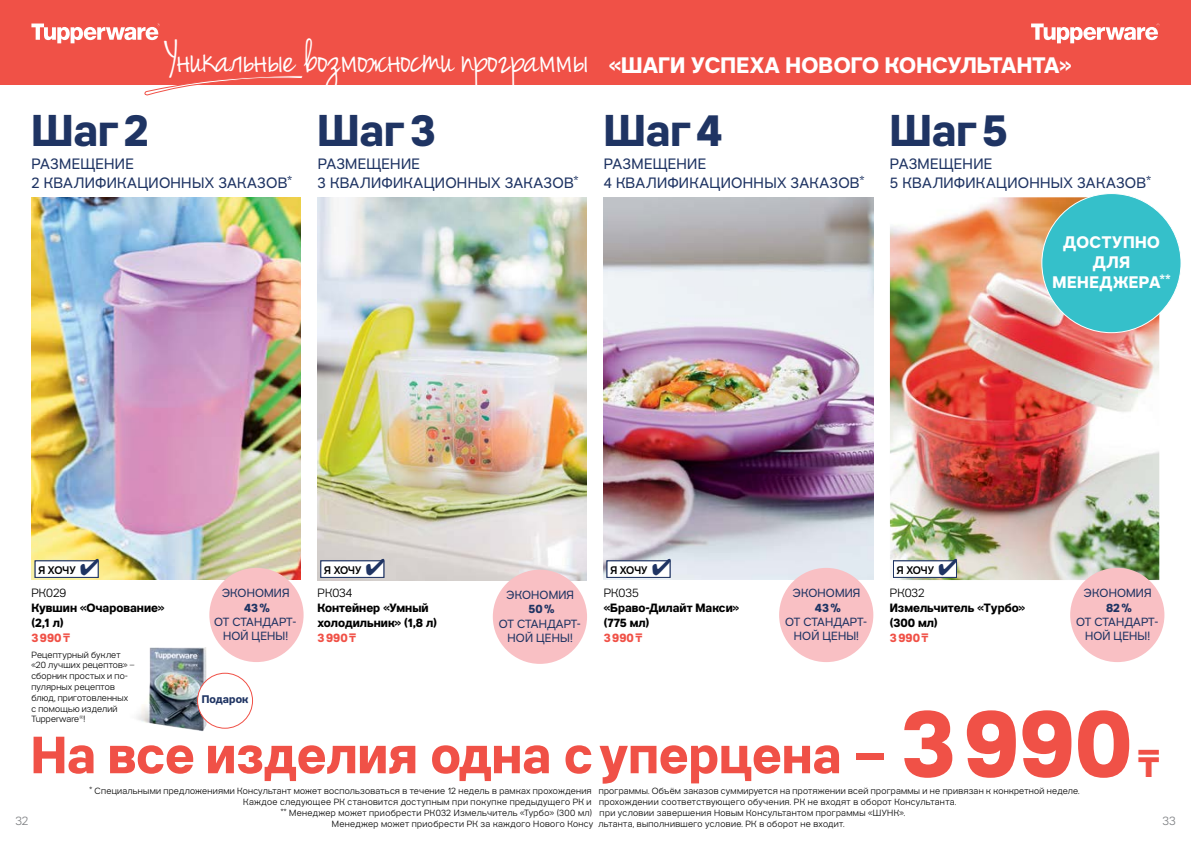
<style>
.page{position:relative;width:1191px;height:842px;background:#fff}
.page>*{position:absolute;margin:0;border:0;box-sizing:border-box;transform-origin:0 0}
.t1{font:700 95px "Tupper PRO";color:#f05147}
.t2{font:700 52.2px "Tupper PRO";color:#f05147}
.t3{font:49.6px "Tupperware Handwriting";color:#fff}
.t4{font:700 44.4px "Tupper PRO";color:#1f3463}
.t5{font:700 38px "Noto Sans";color:#f05147}
.t6{font:700 22.4px "Tupper PRO";letter-spacing:.01em;color:#fff}
.t7{font:700 16.7px/20.1px "Tupper PRO";letter-spacing:.03em;color:#fff;text-align:center}
.t8{font:15px/19px "Tupper PRO";letter-spacing:.02em;color:#1f3463}
.t9{font:700 12px/15px "Tupper PRO";color:#000}
.t10{font:300 12px "Tupper PRO";color:#000}
.t11{font:300 12px "Tupper PRO";color:#808285}
.t12{font:11.8px/14.2px "Tupper PRO";letter-spacing:.01em;color:#1f3463;text-align:center}
.t13{font:700 11.8px "Tupper PRO";color:#1f3463}
.t14{font:500 11px "Tupper PRO";color:#000}
.t15{font:700 11px "Tupper PRO";letter-spacing:.005em;color:#1f3463}
.t16{font:300 9px/10.8px "Tupper PRO";letter-spacing:.03em;color:#000}
.s1{color:#1f3463}
.s2{color:#f05147}
.s3{font-family:"Noto Sans";color:#f05147}
</style>
<div class="page">
<img style="left:890px;top:197px;width:269px;height:383px">
<img style="left:604px;top:197px;width:269px;height:383px">
<img style="left:31px;top:197px;width:270px;height:382px">
<img style="left:317px;top:197px;width:270px;height:383px">
<div style="left:1041px;top:194px;width:140px;height:139px;background:#35c0ca;border-radius:50%"></div>
<div style="left:0;top:0;width:1191px;height:85px;background:#f05147"></div>
<svg style="left:1031px;top:24px;width:128px;height:19px"></svg>
<img style="left:137px;top:647px;width:69px;height:84px">
<div style="left:197px;top:673px;width:55px;height:55px;background:#fff;border-radius:50%"></div>
<div style="left:197px;top:673px;width:56px;height:56px;border:1px solid #f05147;border-radius:50%"></div>
<svg style="left:144px;top:75px;width:159px;height:21px"></svg>
<svg style="left:31px;top:24px;width:129px;height:19px"></svg>
<div style="left:893px;top:561px;width:63px;height:17px;background:#fff;border:1px solid #1f3463"></div>
<div style="left:607px;top:561px;width:63px;height:17px;background:#fff;border:1px solid #1f3463"></div>
<div style="left:35px;top:561px;width:63px;height:17px;background:#fff;border:1px solid #1f3463"></div>
<div style="left:320px;top:561px;width:64px;height:17px;background:#fff;border:1px solid #1f3463"></div>
<div style="left:209px;top:568px;width:94px;height:94px;background:#f9c0c4;border-radius:50%"></div>
<div style="left:1070px;top:568px;width:94px;height:94px;background:#f9c0c4;border-radius:50%"></div>
<div style="left:779px;top:568px;width:94px;height:94px;background:#f9c0c4;border-radius:50%"></div>
<div style="left:493px;top:570px;width:94px;height:94px;background:#f9c0c4;border-radius:50%"></div>
<h3 class="t3" style="left:166px;top:26px;width:423px">Уникальные возможности программы</h3>
<h3 class="t4" style="left:31px;top:95px;width:119px">Шаг2</h3>
<h3 class="t8" style="left:31px;top:153px;width:262px">РАЗМЕЩЕНИЕ<br>2 КВАЛИФИКАЦИОННЫХ ЗАКАЗОВ*</h3>
<h3 class="t4" style="left:317px;top:95px;width:119px">Шаг3</h3>
<h3 class="t8" style="left:317px;top:153px;width:262px">РАЗМЕЩЕНИЕ<br>3 КВАЛИФИКАЦИОННЫХ ЗАКАЗОВ*</h3>
<h3 class="t6" style="left:609px;top:47px;width:463px">«ШАГИ УСПЕХА НОВОГО КОНСУЛЬТАНТА»</h3>
<h3 class="t4" style="left:604px;top:95px;width:120px">Шаг4</h3>
<h3 class="t8" style="left:604px;top:153px;width:262px">РАЗМЕЩЕНИЕ<br>4 КВАЛИФИКАЦИОННЫХ ЗАКАЗОВ*</h3>
<h3 class="t4" style="left:890px;top:95px;width:120px">Шаг5</h3>
<h3 class="t8" style="left:890px;top:153px;width:262px">РАЗМЕЩЕНИЕ<br>5 КВАЛИФИКАЦИОННЫХ ЗАКАЗОВ*</h3>
<h3 class="t7" style="left:1052px;top:231px;width:119px">ДОСТУПНО<br>ДЛЯ<br>МЕНЕДЖЕРА**</h3>
<p class="t14" style="left:38px;top:561px;width:62px">Я ХОЧУ <span class="s1">✔</span></p>
<p class="t14" style="left:324px;top:561px;width:62px">Я ХОЧУ <span class="s1">✔</span></p>
<p class="t14" style="left:610px;top:561px;width:62px">Я ХОЧУ <span class="s1">✔</span></p>
<p class="t14" style="left:896px;top:561px;width:62px">Я ХОЧУ <span class="s1">✔</span></p>
<h3 class="t10" style="left:31px;top:583px;width:36px">РК029</h3>
<h3 class="t9" style="left:31px;top:599px;width:134px">Кувшин «Очарование» (2,1 л)<br><span class="s2">3990</span><span class="s3">₸</span></h3>
<h3 class="t12" style="left:222px;top:585px;width:69px">ЭКОНОМИЯ</h3>
<h3 class="t13" style="left:244px;top:598px;width:27px">43%</h3>
<h3 class="t12" style="left:214px;top:614px;width:84px">ОТ СТАНДАРТ-<br>НОЙ ЦЕНЫ!</h3>
<h3 class="t10" style="left:317px;top:583px;width:36px">РК034</h3>
<h3 class="t9" style="left:317px;top:599px;width:121px">Контейнер «Умный холодильник» (1,8 л)<br><span class="s2">3990</span><span class="s3">₸</span></h3>
<h3 class="t12" style="left:506px;top:587px;width:69px">ЭКОНОМИЯ</h3>
<h3 class="t13" style="left:528px;top:600px;width:28px">50%</h3>
<h3 class="t12" style="left:499px;top:615px;width:84px">ОТ СТАНДАРТ-<br>НОЙ ЦЕНЫ!</h3>
<h3 class="t10" style="left:604px;top:583px;width:37px">РК035</h3>
<h3 class="t9" style="left:604px;top:599px;width:137px">«Браво-Дилайт Макси» (775 мл)<br><span class="s2">3990</span><span class="s3">₸</span></h3>
<h3 class="t12" style="left:792px;top:585px;width:69px">ЭКОНОМИЯ</h3>
<h3 class="t13" style="left:815px;top:598px;width:27px">43%</h3>
<h3 class="t12" style="left:785px;top:614px;width:84px">ОТ СТАНДАРТ-<br>НОЙ ЦЕНЫ!</h3>
<h3 class="t10" style="left:890px;top:583px;width:36px">РК032</h3>
<h3 class="t9" style="left:890px;top:599px;width:137px">Измельчитель «Турбо» (300 мл)<br><span class="s2">3990</span><span class="s3">₸</span></h3>
<h3 class="t12" style="left:1083px;top:585px;width:69px">ЭКОНОМИЯ</h3>
<h3 class="t13" style="left:1106px;top:598px;width:27px">82%</h3>
<h3 class="t12" style="left:1076px;top:614px;width:84px">ОТ СТАНДАРТ-<br>НОЙ ЦЕНЫ!</h3>
<p class="t16" style="left:31px;top:648px;width:105px">Рецептурный буклет «20 лучших рецептов» – сборник простых и по&shy;пулярных рецептов блюд, приготовленных с помощью изделий<br>Tupperware<sup>®</sup>!</p>
<p class="t15" style="left:202px;top:691px;width:48px">Подарок</p>
<h2 class="t2" style="left:31px;top:713px;width:854px">На все изделия одна суперцена –</h2>
<h1 class="t1" style="left:900px;top:667px;width:233px">3990</h1>
<h3 class="t5" style="left:1137px;top:736px;width:24px">₸</h3>
<p class="t16" style="left:89px;top:785px;width:991px">* Специальными предложениями Консультант может воспользоваться в течение 12 недель в рамках прохождения программы. Объём заказов суммируется на протяжении всей программы и не привязан к конкретной неделе.</p>
<p class="t16" style="left:243px;top:796px;width:714px">Каждое следующее РК становится доступным при покупке предыдущего РК и прохождении соответствующего обучения. РК не входят в оборот Консультанта.</p>
<p class="t16" style="left:281px;top:806px;width:626px">** Менеджер может приобрести РК032 Измельчитель «Турбо» (300 мл) при условии завершения Новым Консультантом программы «ШУНК».</p>
<p class="t16" style="left:332px;top:817px;width:514px">Менеджер может приобрести РК за каждого Нового Консу льтанта, выполнившего условие. РК в оборот не входит.</p>
<h3 class="t11" style="left:15px;top:811px;width:14px">32</h3>
<h3 class="t11" style="left:1162px;top:811px;width:15px">33</h3>
</div>
